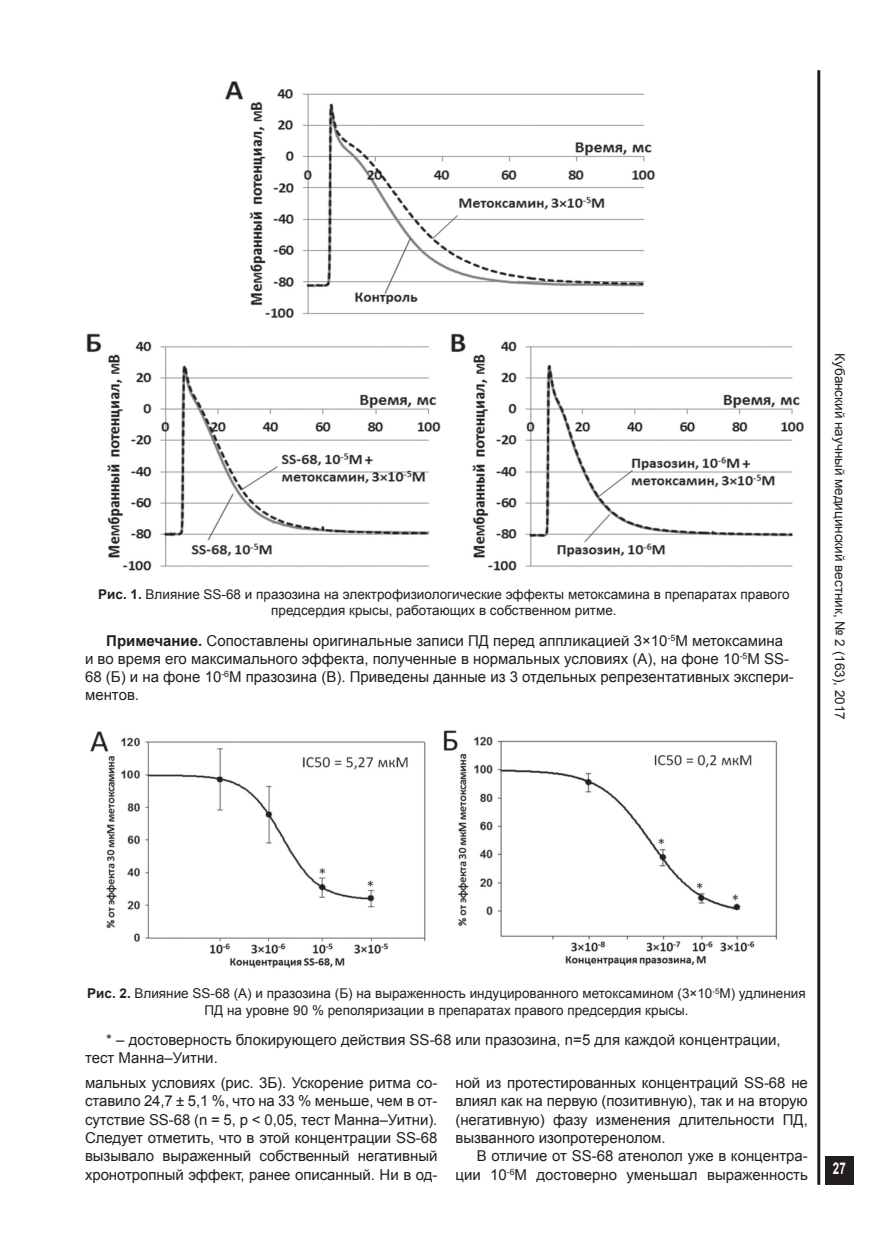
<style>
.page{position:relative;width:893px;height:1255px;background:#fff}
.page>*{position:absolute;margin:0;border:0;box-sizing:border-box;transform-origin:0 0}
.t1{font:700 16.2px "Arial";color:#fff;scale:.71 1}
.t2{font:15px/18.5px "Arial";color:#231f20;text-align:justify}
.t3{font:13.5px/16.2px "Arial";color:#231f20;text-align:center}
.s1{font-weight:700}
</style>
<div class="page">
<hr style="left:817px;top:70px;width:3px;height:1114px;background:#231f20">
<div style="left:825px;top:1155px;width:29px;height:29px;background:#231f20"></div>
<img style="left:86px;top:82px;width:718px;height:489px">
<img style="left:90px;top:730px;width:688px;height:238px">
<p class="t3" style="left:98px;top:586px;width:693px"><span class="s1">Рис. 1.</span> Влияние SS-68 и празозина на электрофизиологические эффекты метоксамина в препаратах правого предсердия крысы, работающих в собственном ритме.</p>
<p class="t2" style="left:85px;top:631px;width:710px;line-height:18px;text-align:left;text-indent:21px"><span class="s1">Примечание.</span> Сопоставлены оригинальные записи ПД перед аппликацией 3×10<sup>-5</sup>М метоксамина и во время его максимального эффекта, полученные в нормальных условиях (А), на фоне 10<sup>-5</sup>М SS-68 (Б) и на фоне 10<sup>-6</sup>М празозина (В). Приведены данные из 3 отдельных репрезентативных экспери&shy;ментов.</p>
<p class="t3" style="left:848px;top:353px;width:368px;rotate:90deg">Кубанский научный медицинский вестник, № 2 (163), 2017</p>
<p class="t3" style="left:87px;top:985px;width:720px"><span class="s1">Рис. 2.</span> Влияние SS-68 (А) и празозина (Б) на выраженность индуцированного метоксамином (3×10<sup>-5</sup>М) удлинения<br>ПД на уровне 90 % реполяризации в препаратах правого предсердия крысы.</p>
<p class="t2" style="left:85px;top:1030px;width:697px;line-height:18px;text-indent:21px">* – достоверность блокирующего действия SS-68 или празозина, n=5 для каждой концентрации, тест Манна–Уитни.</p>
<p class="t2" style="left:85px;top:1072px;width:354px">мальных условиях (рис. 3Б). Ускорение ритма со&shy;ставило 24,7 ± 5,1 %, что на 33 % меньше, чем в от&shy;сутствие SS-68 (n = 5, p &lt; 0,05, тест Манна–Уитни).<br>Следует отметить, что в этой концентрации SS-68 вызывало выраженный собственный негативный хронотропный эффект, ранее описанный. Ни в од-</p>
<p class="t2" style="left:455px;top:1072px;width:354px">ной из протестированных концентраций SS-68 не влиял как на первую (позитивную), так и на вторую (негативную) фазу изменения длительности ПД, вызванного изопротеренолом.</p>
<p class="t2" style="left:455px;top:1146px;width:354px;text-align:right">В отличие от SS-68 атенолол уже в концентра&shy;ции 10<sup>-6</sup>М достоверно уменьшал выраженность</p>
<p class="t1" style="left:833px;top:1157px;width:20px">27</p>
</div>
